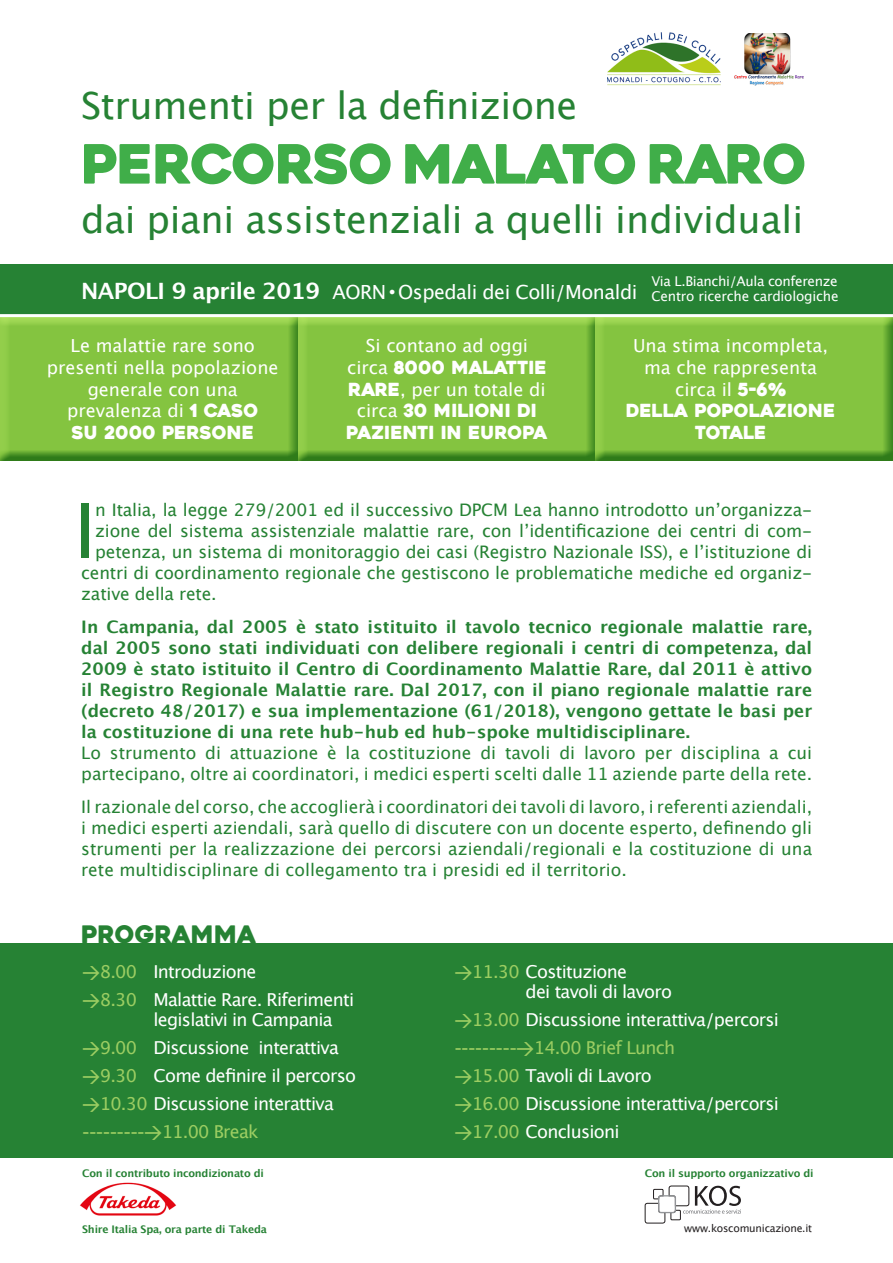
<style>
.page{position:relative;width:893px;height:1263px;background:#fff}
.page>*{position:absolute;margin:0;border:0;box-sizing:border-box;transform-origin:0 0}
.t1{font:75.3px "Lucida Grande";color:#268234}
.t2{font:54px "Heavitas";letter-spacing:-.02em;color:#40ae49}
.t3{font:37.5px "Lucida Grande";letter-spacing:-.01em;color:#268234}
.t4{font:24px "Heavitas";color:#268234}
.t5{font:19.5px "Lucida Grande";letter-spacing:-.025em;color:#fff}
.t6{font:18px/21.6px "Lucida Sans Unicode";color:#fff;text-align:center}
.t7{font:18px/21.6px "Heavitas";color:#fff;text-align:center}
.t8{font:17.85px/19.5px "Lucida Grande";letter-spacing:-.04em;color:#fff}
.t9{font:17.85px "Lucida Grande";letter-spacing:-.04em;color:#9ccd62}
.t10{font:500 17.85px "DIN";color:#9ccd62}
.t11{font:17.25px/21px "Lucida Grande";letter-spacing:-.01em;color:#268234}
.t12{font:700 17.25px/21px "Lucida Grande";color:#268234;text-align:justify}
.t13{font:13.5px/15px "Lucida Grande";letter-spacing:-.015em;color:#fff}
.t14{font:700 10.5px "Lucida Grande";letter-spacing:-.02em;color:#268234}
.t15{font:10.5px "Lucida Grande";letter-spacing:-.02em;color:#231f20}
.s1{font-weight:700;font-size:22.5px}
.s2{font-family:"Heavitas"}
.s3{font-family:"Lucida Sans Unicode"}
.s4{font-family:"DIN";font-weight:500;color:#9ccd62}
.s5{color:#9ccd62}
.s6{font-family:"Lucida Grande";font-weight:400}
.s7{font-family:"DIN";font-weight:500}
</style>
<div class="page">
<div style="left:0;top:316px;width:300px;height:146px;background:#268234;opacity:.75"></div>
<div style="left:298px;top:316px;width:300px;height:146px;background:#268234;opacity:.75"></div>
<div style="left:594px;top:316px;width:299px;height:146px;background:#268234;opacity:.75"></div>
<div style="left:0;top:943px;width:893px;height:214px;background:#268234"></div>
<div style="left:0;top:264px;width:893px;height:52px;background:#268234"></div>
<img style="left:734px;top:33px;width:70px;height:53px">
<img style="left:607px;top:32px;width:114px;height:54px">
<svg style="left:644px;top:1185px;width:97px;height:39px"></svg>
<div style="left:658px;top:1195px;width:18px;height:18px;border:1px solid #939598;border-radius:2px"></div>
<hr style="left:0;top:314px;width:893px;height:3px;background:#fff">
<img style="left:80px;top:1182px;width:97px;height:34px">
<p class="t3" style="left:81px;top:84px;width:498px">Strumenti per la definizione</p>
<p class="t2" style="left:81px;top:131px;width:727px">PERCORSO MALATO RARO</p>
<p class="t3" style="left:81px;top:198px;width:724px">dai piani assistenziali a quelli individuali</p>
<p class="t5" style="left:81px;top:281px;width:558px"><span class="s1">NAPOLI 9 aprile 2019</span> AORN <sup>•</sup> Ospedali dei Colli/Monaldi</p>
<p class="t13" style="left:651px;top:274px;width:189px">Via L.Bianchi/Aula conferenze<br>Centro ricerche cardiologiche</p>
<p class="t6" style="left:47px;top:335px;width:233px">Le malattie rare sono presenti nella popolazione generale con una prevalenza di <span class="s2">1 CASO</span></p>
<p class="t7" style="left:71px;top:421px;width:184px">SU 2000 PERSONE</p>
<p class="t7" style="left:346px;top:335px;width:203px"><span class="s3">Si contano ad oggi circa</span> 8000 MALATTIE<br>RARE<span class="s3">, per un totale di circa</span> 30 MILIONI DI<br>PAZIENTI IN EUROPA</p>
<p class="t6" style="left:633px;top:335px;width:197px">Una stima incompleta, ma che rappresenta circa il <span class="s2">5-6%</span></p>
<p class="t7" style="left:626px;top:400px;width:211px">DELLA POPOLAZIONE<br>TOTALE</p>
<p class="t1" style="left:74px;top:488px;width:23px">I</p>
<p class="t11" style="left:95px;top:499px;width:718px">n Italia, la legge 279/2001 ed il successivo DPCM Lea hanno introdotto un’organizza-</p>
<p class="t11" style="left:95px;top:520px;width:718px">zione del sistema assistenziale malattie rare, con l’identificazione dei centri di com-</p>
<p class="t11" style="left:95px;top:541px;width:718px">petenza, un sistema di monitoraggio dei casi (Registro Nazionale ISS), e l’istituzione di</p>
<p class="t11" style="left:81px;top:562px;width:732px">centri di coordinamento regionale che gestiscono le problematiche mediche ed organiz-</p>
<p class="t11" style="left:81px;top:583px;width:137px">zative della rete.</p>
<p class="t12" style="left:81px;top:616px;width:732px">In Campania, dal 2005 è stato istituito il tavolo tecnico regionale malattie rare, dal 2005 sono stati individuati con delibere regionali i centri di competenza, dal 2009 è stato istituito il Centro di Coordinamento Malattie Rare, dal 2011 è attivo il Registro Regionale Malattie rare. Dal 2017, con il piano regionale malattie rare (decreto 48/2017) e sua implementazione (61/2018), vengono gettate le basi per la costituzione di una rete hub-hub ed hub-spoke multidisciplinare.</p>
<p class="t11" style="left:81px;top:742px;width:732px">Lo strumento di attuazione è la costituzione di tavoli di lavoro per disciplina a cui partecipano, oltre ai coordinatori, i medici esperti scelti dalle 11 aziende parte della rete.</p>
<p class="t11" style="left:81px;top:796px;width:732px;text-align:justify">Il razionale del corso, che accoglierà i coordinatori dei tavoli di lavoro, i referenti aziendali, i medici esperti aziendali, sarà quello di discutere con un docente esperto, definendo gli strumenti per la realizzazione dei percorsi aziendali/regionali e la costituzione di una rete multidisciplinare di collegamento tra i presidi ed il territorio.</p>
<p class="t4" style="left:81px;top:919px;width:176px">PROGRAMMA</p>
<p class="t8" style="left:82px;top:962px;width:176px"><span class="s4">&gt;</span><span class="s5">8.00</span> Introduzione</p>
<p class="t8" style="left:153px;top:990px;width:202px;text-indent:-71px"><span class="s4">&gt;</span><span class="s5">8.30</span> Malattie Rare. Riferimenti legislativi in Campania</p>
<p class="t8" style="left:82px;top:1038px;width:258px"><span class="s4">&gt;</span><span class="s5">9.00</span> Discussione interattiva</p>
<p class="t8" style="left:82px;top:1066px;width:275px"><span class="s4">&gt;</span><span class="s5">9.30</span> Come definire il percorso</p>
<p class="t8" style="left:82px;top:1094px;width:253px"><span class="s4">&gt;</span><span class="s5">10.30</span> Discussione interattiva</p>
<p class="t10" style="left:82px;top:1120px;width:178px">---------&gt;<span class="s6">11.00 Break</span></p>
<p class="t8" style="left:526px;top:962px;width:148px;text-indent:-71px"><span class="s4">&gt;</span><span class="s5">11.30</span> Costituzione<br>dei tavoli di lavoro</p>
<p class="t8" style="left:454px;top:1010px;width:326px"><span class="s4">&gt;</span><span class="s5">13.00</span> Discussione interattiva/percorsi</p>
<p class="t9" style="left:454px;top:1037px;width:223px"><span class="s7">---------&gt;</span>14.00 Brief Lunch</p>
<p class="t8" style="left:454px;top:1066px;width:199px"><span class="s4">&gt;</span><span class="s5">15.00</span> Tavoli di Lavoro</p>
<p class="t8" style="left:454px;top:1094px;width:326px"><span class="s4">&gt;</span><span class="s5">16.00</span> Discussione interattiva/percorsi</p>
<p class="t8" style="left:454px;top:1122px;width:167px"><span class="s4">&gt;</span><span class="s5">17.00</span> Conclusioni</p>
<p class="t14" style="left:82px;top:1164px;width:183px">Con il contributo incondizionato di</p>
<p class="t14" style="left:645px;top:1164px;width:170px">Con il supporto organizzativo di</p>
<p class="t14" style="left:82px;top:1221px;width:186px">Shire Italia Spa, ora parte di Takeda</p>
<p class="t15" style="left:684px;top:1222px;width:129px">www.koscomunicazione.it</p>
</div>
